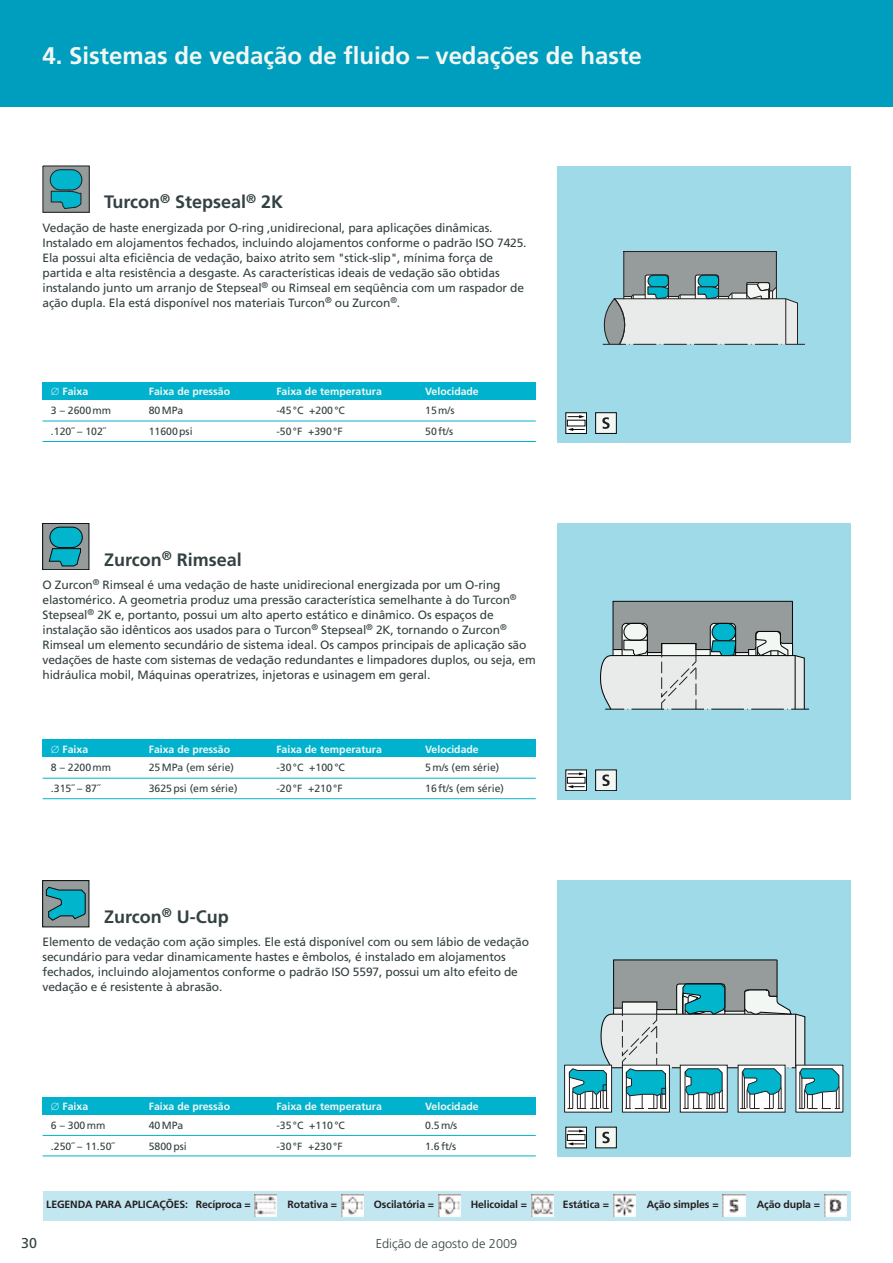
<style>
.page{position:relative;width:893px;height:1263px;background:#fff}
.page>*{position:absolute;margin:0;border:0;box-sizing:border-box;transform-origin:0 0}
.t1{font:700 24px "Frutiger";color:#f3f7f4}
.t2{font:700 18px "Frutiger";color:#344142}
.t3{font:14.25px "Frutiger";color:#344142}
.t4{font:300 12.75px "Frutiger";color:#344142}
.t5{font:12px/15px "Frutiger";letter-spacing:-.01em;color:#344142}
.t6{font:10.5px "Frutiger";color:#344142}
.t7{font:700 10.5px "Frutiger";color:#f3f7f4}
.t8{font:700 10.5px "Frutiger";letter-spacing:-.01em;color:#231f20}
</style>
<div class="page">
<div style="left:43px;top:1097px;width:493px;height:17px;background:#00b2ce"></div>
<div style="left:557px;top:880px;width:293px;height:277px;background:#9edae8"></div>
<hr style="left:43px;top:1155px;width:493px;height:1px;background:#00b2ce">
<hr style="left:43px;top:1135px;width:493px;height:1px;background:#00b2ce">
<div style="left:43px;top:740px;width:493px;height:17px;background:#00b2ce"></div>
<div style="left:557px;top:523px;width:293px;height:276px;background:#9edae8"></div>
<hr style="left:43px;top:798px;width:493px;height:1px;background:#00b2ce">
<hr style="left:43px;top:778px;width:493px;height:1px;background:#00b2ce">
<div style="left:43px;top:383px;width:493px;height:17px;background:#00b2ce"></div>
<div style="left:557px;top:166px;width:293px;height:276px;background:#9edae8"></div>
<hr style="left:43px;top:441px;width:493px;height:1px;background:#00b2ce">
<hr style="left:43px;top:421px;width:493px;height:1px;background:#00b2ce">
<div style="left:0;top:0;width:893px;height:106px;background:#009ebe"></div>
<svg style="left:568px;top:414px;width:17px;height:18px"></svg>
<div style="left:566px;top:412px;width:21px;height:22px;border:1px solid #070909"></div>
<svg style="left:567px;top:428px;width:18px;height:3px"></svg>
<svg style="left:568px;top:415px;width:17px;height:3px"></svg>
<svg style="left:568px;top:775px;width:17px;height:14px"></svg>
<div style="left:566px;top:770px;width:21px;height:21px;border:1px solid #070909"></div>
<div style="left:567px;top:777px;width:18px;height:6px;border:1px solid #070909"></div>
<svg style="left:567px;top:785px;width:18px;height:3px"></svg>
<svg style="left:568px;top:772px;width:17px;height:3px"></svg>
<div style="left:596px;top:413px;width:20px;height:20px;background:#f3f7f4"></div>
<div style="left:595px;top:412px;width:22px;height:22px;border:1px solid #070909"></div>
<svg style="left:602px;top:417px;width:8px;height:12px"></svg>
<div style="left:596px;top:770px;width:20px;height:21px;background:#f3f7f4"></div>
<div style="left:595px;top:770px;width:22px;height:21px;border:1px solid #070909"></div>
<svg style="left:602px;top:774px;width:8px;height:12px"></svg>
<div style="left:43px;top:1191px;width:807px;height:29px;background:#c3e7f1"></div>
<img style="left:824px;top:1194px;width:23px;height:23px">
<img style="left:723px;top:1194px;width:22px;height:23px">
<img style="left:613px;top:1194px;width:23px;height:23px">
<img style="left:531px;top:1194px;width:23px;height:23px">
<img style="left:438px;top:1194px;width:23px;height:23px">
<img style="left:341px;top:1194px;width:23px;height:23px">
<img style="left:255px;top:1194px;width:22px;height:23px">
<div style="left:43px;top:881px;width:46px;height:46px;background:#969b9c"></div>
<svg style="left:46px;top:887px;width:40px;height:33px"></svg>
<div style="left:43px;top:523px;width:46px;height:47px;background:#969b9c"></div>
<div style="left:43px;top:523px;width:46px;height:47px;border:1px solid #070909"></div>
<svg style="left:49px;top:548px;width:32px;height:18px"></svg>
<div style="left:50px;top:527px;width:32px;height:20px;background:#00b5cc;border-radius:10px"></div>
<div style="left:50px;top:527px;width:32px;height:21px;border:1px solid #070909;border-radius:10px"></div>
<div style="left:43px;top:166px;width:46px;height:47px;background:#3a3839"></div>
<div style="left:43px;top:166px;width:46px;height:46px;background:#969b9c"></div>
<svg style="left:50px;top:169px;width:32px;height:40px"></svg>
<svg style="left:602px;top:251px;width:203px;height:94px;background:#adc0c2"></svg>
<svg style="left:600px;top:600px;width:209px;height:110px;background:#b5c2c3"></svg>
<hr style="left:795px;top:655px;width:1px;height:54px;background:#070909">
<div style="left:796px;top:1065px;width:47px;height:47px;background:#fff"></div>
<div style="left:565px;top:1065px;width:47px;height:47px;background:#fff"></div>
<div style="left:564px;top:1065px;width:48px;height:47px;border:1px solid #231f20"></div>
<svg style="left:567px;top:959px;width:273px;height:150px"></svg>
<div style="left:596px;top:1127px;width:20px;height:21px;background:#f3f7f4"></div>
<div style="left:595px;top:1127px;width:22px;height:21px;border:1px solid #070909"></div>
<svg style="left:602px;top:1132px;width:8px;height:11px"></svg>
<div style="left:566px;top:1127px;width:20px;height:21px;background:linear-gradient(to right,#fbfbfb,#fff)"></div>
<div style="left:566px;top:1127px;width:21px;height:21px;border:1px solid #070909"></div>
<div style="left:567px;top:1134px;width:18px;height:6px;border:1px solid #070909"></div>
<svg style="left:567px;top:1142px;width:18px;height:3px"></svg>
<svg style="left:568px;top:1129px;width:17px;height:3px"></svg>
<h1 class="t1" style="left:43px;top:46px;width:601px">4. Sistemas de vedação de fluido – vedações de haste</h1>
<h2 class="t2" style="left:104px;top:195px;width:180px">Turcon<sup>®</sup> Stepseal<sup>®</sup> 2K</h2>
<p class="t5" style="left:43px;top:221px;width:486px">Vedação de haste energizada por O-ring ,unidirecional, para aplicações dinâmicas.<br>Instalado em alojamentos fechados, incluindo alojamentos conforme o padrão ISO 7425.<br>Ela possui alta eficiência de vedação, baixo atrito sem "stick-slip", mínima força de partida e alta resistência a desgaste. As características ideais de vedação são obtidas instalando junto um arranjo de Stepseal<sup>®</sup> ou Rimseal em seqüência com um raspador de ação dupla. Ela está disponível nos materiais Turcon<sup>®</sup> ou Zurcon<sup>®</sup>.</p>
<p class="t7" style="left:51px;top:388px;width:39px">∅ Faixa</p>
<p class="t7" style="left:149px;top:388px;width:83px">Faixa de pressão</p>
<p class="t7" style="left:276px;top:388px;width:107px">Faixa de temperatura</p>
<p class="t7" style="left:425px;top:388px;width:55px">Velocidade</p>
<p class="t6" style="left:51px;top:406px;width:62px">3 – 2600mm</p>
<p class="t6" style="left:149px;top:406px;width:36px">80MPa</p>
<p class="t6" style="left:276px;top:406px;width:70px">-45°C +200°C</p>
<p class="t6" style="left:425px;top:406px;width:31px">15m/s</p>
<p class="t6" style="left:51px;top:427px;width:56px">.120˝ – 102˝</p>
<p class="t6" style="left:149px;top:427px;width:45px">11600psi</p>
<p class="t6" style="left:276px;top:427px;width:68px">-50°F +390°F</p>
<p class="t6" style="left:425px;top:427px;width:30px">50ft/s</p>
<h2 class="t2" style="left:104px;top:552px;width:139px">Zurcon<sup>®</sup> Rimseal</h2>
<p class="t5" style="left:43px;top:578px;width:495px">O Zurcon<sup>®</sup> Rimseal é uma vedação de haste unidirecional energizada por um O-ring elastomérico. A geometria produz uma pressão característica semelhante à do Turcon<sup>® </sup>Stepseal<sup>®</sup> 2K e, portanto, possui um alto aperto estático e dinâmico. Os espaços de instalação são idênticos aos usados para o Turcon<sup>®</sup> Stepseal<sup>®</sup> 2K, tornando o Zurcon<sup>® </sup>Rimseal um elemento secundário de sistema ideal. Os campos principais de aplicação são vedações de haste com sistemas de vedação redundantes e limpadores duplos, ou seja, em hidráulica mobil, Máquinas operatrizes, injetoras e usinagem em geral.</p>
<p class="t7" style="left:51px;top:745px;width:39px">∅ Faixa</p>
<p class="t7" style="left:149px;top:745px;width:83px">Faixa de pressão</p>
<p class="t7" style="left:276px;top:745px;width:107px">Faixa de temperatura</p>
<p class="t7" style="left:425px;top:745px;width:55px">Velocidade</p>
<p class="t6" style="left:51px;top:763px;width:62px">8 – 2200mm</p>
<p class="t6" style="left:149px;top:763px;width:87px">25MPa (em série)</p>
<p class="t6" style="left:276px;top:763px;width:70px">-30°C +100°C</p>
<p class="t6" style="left:425px;top:763px;width:76px">5m/s (em série)</p>
<p class="t6" style="left:51px;top:784px;width:50px">.315˝ – 87˝</p>
<p class="t6" style="left:149px;top:784px;width:90px">3625psi (em série)</p>
<p class="t6" style="left:276px;top:784px;width:68px">-20°F +210°F</p>
<p class="t6" style="left:425px;top:784px;width:80px">16ft/s (em série)</p>
<h2 class="t2" style="left:104px;top:909px;width:126px">Zurcon<sup>®</sup> U-Cup</h2>
<p class="t5" style="left:43px;top:935px;width:488px">Elemento de vedação com ação simples. Ele está disponível com ou sem lábio de vedação secundário para vedar dinamicamente hastes e êmbolos, é instalado em alojamentos fechados, incluindo alojamentos conforme o padrão ISO 5597, possui um alto efeito de vedação e é resistente à abrasão.</p>
<p class="t7" style="left:51px;top:1102px;width:39px">∅ Faixa</p>
<p class="t7" style="left:149px;top:1102px;width:83px">Faixa de pressão</p>
<p class="t7" style="left:276px;top:1102px;width:107px">Faixa de temperatura</p>
<p class="t7" style="left:425px;top:1102px;width:55px">Velocidade</p>
<p class="t6" style="left:51px;top:1121px;width:56px">6 – 300mm</p>
<p class="t6" style="left:149px;top:1121px;width:36px">40MPa</p>
<p class="t6" style="left:276px;top:1121px;width:70px">-35°C +110°C</p>
<p class="t6" style="left:425px;top:1121px;width:34px">0.5m/s</p>
<p class="t6" style="left:51px;top:1142px;width:65px">.250˝ – 11.50˝</p>
<p class="t6" style="left:149px;top:1142px;width:40px">5800psi</p>
<p class="t6" style="left:276px;top:1142px;width:68px">-30°F +230°F</p>
<p class="t6" style="left:425px;top:1142px;width:33px">1.6ft/s</p>
<p class="t8" style="left:46px;top:1200px;width:206px">LEGENDA PARA APLICAÇÕES: Recíproca =</p>
<p class="t8" style="left:288px;top:1200px;width:51px">Rotativa =</p>
<p class="t8" style="left:374px;top:1200px;width:62px">Oscilatória =</p>
<p class="t8" style="left:471px;top:1200px;width:58px">Helicoidal =</p>
<p class="t8" style="left:563px;top:1200px;width:48px">Estática =</p>
<p class="t8" style="left:647px;top:1200px;width:73px">Ação simples =</p>
<p class="t8" style="left:757px;top:1200px;width:65px">Ação dupla =</p>
<p class="t3" style="left:21px;top:1238px;width:17px">30</p>
<p class="t4" style="left:376px;top:1238px;width:143px">Edição de agosto de 2009</p>
</div>
